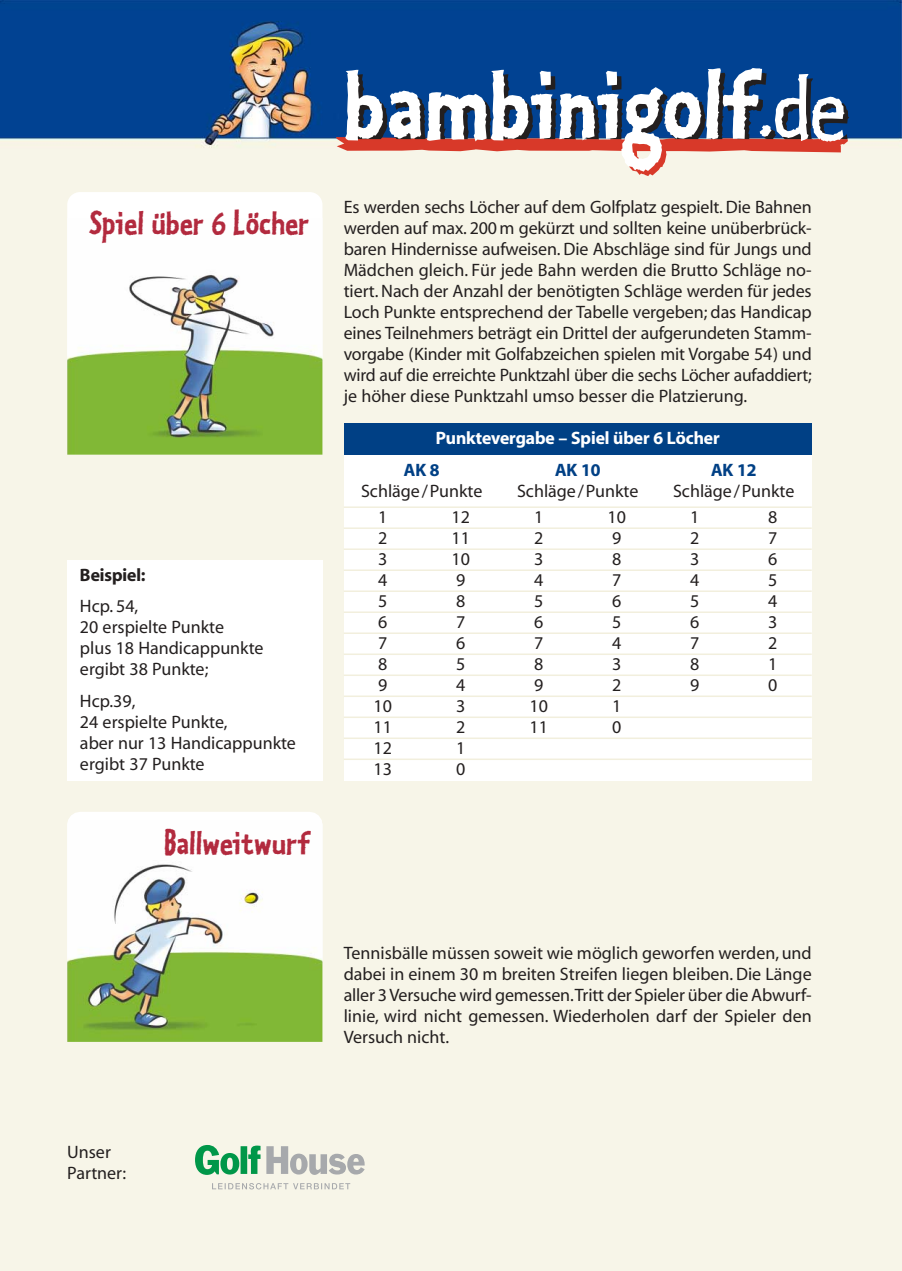
<style>
.page{position:relative;width:902px;height:1271px;background:#fff}
.page>*{position:absolute;margin:0;border:0;box-sizing:border-box;transform-origin:0 0}
.t1{font:36px "Kosmik Bold One";color:#b22a3e}
.t2{font:18px/21px "Myriad";color:#231f1f}
.t3{font:18px "Myriad Headline";color:#fff}
.t4{font:18px "Myriad Headline";color:#004085}
.t5{font:18px "Myriad Headline";color:#231f1f}
</style>
<div class="page">
<img style="left:0;top:0;width:901px;height:1270px">
<div style="left:344px;top:423px;width:467px;height:357px;background:#fff"></div>
<svg style="left:336px;top:72px;width:513px;height:104px"></svg>
<svg style="left:345px;top:68px;width:499px;height:104px"></svg>
<svg style="left:266px;top:1146px;width:98px;height:28px"></svg>
<svg style="left:195px;top:1145px;width:65px;height:29px"></svg>
<svg style="left:212px;top:1183px;width:138px;height:6px"></svg>
<div style="left:344px;top:423px;width:467px;height:31px;background:#004085"></div>
<hr style="left:344px;top:506px;width:467px;height:2px;background:#f2efdd">
<hr style="left:344px;top:527px;width:467px;height:2px;background:#f2efdd">
<hr style="left:344px;top:548px;width:467px;height:2px;background:#f2efdd">
<hr style="left:344px;top:569px;width:467px;height:2px;background:#f2efdd">
<hr style="left:344px;top:590px;width:467px;height:2px;background:#f2efdd">
<hr style="left:344px;top:611px;width:467px;height:2px;background:#f2efdd">
<hr style="left:344px;top:632px;width:467px;height:2px;background:#f2efdd">
<hr style="left:344px;top:653px;width:467px;height:2px;background:#f2efdd">
<hr style="left:344px;top:674px;width:467px;height:2px;background:#f2efdd">
<hr style="left:344px;top:695px;width:467px;height:2px;background:#f2efdd">
<hr style="left:344px;top:716px;width:467px;height:2px;background:#f2efdd">
<hr style="left:344px;top:737px;width:467px;height:2px;background:#f2efdd">
<hr style="left:344px;top:758px;width:467px;height:2px;background:#f2efdd">
<svg style="left:67px;top:192px;width:255px;height:262px"></svg>
<svg style="left:67px;top:812px;width:255px;height:9px"></svg>
<img style="left:67px;top:821px;width:255px;height:220px">
<div style="left:67px;top:560px;width:255px;height:220px;background:#fff"></div>
<h1 class="t1" style="left:89px;top:212px;width:222px">Spiel über 6 Löcher</h1>
<p class="t5" style="left:80px;top:568px;width:67px">Beispiel:</p>
<p class="t2" style="left:80px;top:597px;width:185px">Hcp. 54,<br>20 erspielte Punkte<br>plus 18 Handicappunkte ergibt 38 Punkte;</p>
<p class="t2" style="left:80px;top:691px;width:217px">Hcp.39,<br>24 erspielte Punkte,<br>aber nur 13 Handicappunkte ergibt 37 Punkte</p>
<h1 class="t1" style="left:164px;top:832px;width:147px">Ballweitwurf</h1>
<p class="t2" style="left:344px;top:198px;width:469px;text-align:justify">Es werden sechs Löcher auf dem Golfplatz gespielt. Die Bahnen werden auf max. 200 m gekürzt und sollten keine unüberbrück&shy;baren Hindernisse aufweisen. Die Abschläge sind für Jungs und Mädchen gleich. Für jede Bahn werden die Brutto Schläge no&shy;tiert. Nach der Anzahl der benötigten Schläge werden für jedes Loch Punkte entsprechend der Tabelle vergeben; das Handicap eines Teilnehmers beträgt ein Drittel der aufgerundeten Stamm&shy;vorgabe (Kinder mit Golfabzeichen spielen mit Vorgabe 54) und wird auf die erreichte Punktzahl über die sechs Löcher aufaddiert; je höher diese Punktzahl umso besser die Platzierung.</p>
<p class="t3" style="left:436px;top:431px;width:285px">Punktevergabe – Spiel über 6 Löcher</p>
<p class="t4" style="left:404px;top:463px;width:37px">AK 8</p>
<p class="t2" style="left:378px;top:479px;width:106px;line-height:26.2px;text-indent:-17px">Schläge/Punkte<br>1</p>
<p class="t2" style="left:378px;top:529px;width:11px">2<br>3</p>
<p class="t4" style="left:555px;top:463px;width:47px">AK 10</p>
<p class="t4" style="left:711px;top:463px;width:47px">AK 12</p>
<p class="t2" style="left:517px;top:481px;width:123px">Schläge/Punkte</p>
<p class="t2" style="left:673px;top:481px;width:123px">Schläge/Punkte</p>
<p class="t2" style="left:451px;top:508px;width:20px">12</p>
<p class="t2" style="left:534px;top:508px;width:11px">1</p>
<p class="t2" style="left:607px;top:508px;width:20px">10</p>
<p class="t2" style="left:690px;top:508px;width:11px">1</p>
<p class="t2" style="left:768px;top:508px;width:11px">8</p>
<p class="t2" style="left:451px;top:529px;width:20px">11</p>
<p class="t2" style="left:534px;top:529px;width:11px">2</p>
<p class="t2" style="left:612px;top:529px;width:11px">9</p>
<p class="t2" style="left:690px;top:529px;width:11px">2</p>
<p class="t2" style="left:768px;top:529px;width:11px">7</p>
<p class="t2" style="left:451px;top:550px;width:20px">10</p>
<p class="t2" style="left:534px;top:550px;width:11px">3</p>
<p class="t2" style="left:612px;top:550px;width:11px">8</p>
<p class="t2" style="left:690px;top:550px;width:11px">3</p>
<p class="t2" style="left:768px;top:550px;width:11px">6</p>
<p class="t2" style="left:378px;top:571px;width:11px">4</p>
<p class="t2" style="left:456px;top:571px;width:11px">9</p>
<p class="t2" style="left:534px;top:571px;width:11px">4</p>
<p class="t2" style="left:612px;top:571px;width:11px">7</p>
<p class="t2" style="left:690px;top:571px;width:11px">4</p>
<p class="t2" style="left:768px;top:571px;width:11px">5</p>
<p class="t2" style="left:378px;top:592px;width:11px">5</p>
<p class="t2" style="left:456px;top:592px;width:11px">8</p>
<p class="t2" style="left:534px;top:592px;width:11px">5</p>
<p class="t2" style="left:612px;top:592px;width:11px">6</p>
<p class="t2" style="left:690px;top:592px;width:11px">5</p>
<p class="t2" style="left:768px;top:592px;width:11px">4</p>
<p class="t2" style="left:378px;top:613px;width:11px">6</p>
<p class="t2" style="left:456px;top:613px;width:11px">7</p>
<p class="t2" style="left:534px;top:613px;width:11px">6</p>
<p class="t2" style="left:612px;top:613px;width:11px">5</p>
<p class="t2" style="left:690px;top:613px;width:11px">6</p>
<p class="t2" style="left:768px;top:613px;width:11px">3</p>
<p class="t2" style="left:378px;top:634px;width:11px">7</p>
<p class="t2" style="left:456px;top:634px;width:11px">6</p>
<p class="t2" style="left:534px;top:634px;width:11px">7</p>
<p class="t2" style="left:612px;top:634px;width:11px">4</p>
<p class="t2" style="left:690px;top:634px;width:11px">7</p>
<p class="t2" style="left:768px;top:634px;width:11px">2</p>
<p class="t2" style="left:378px;top:655px;width:11px">8</p>
<p class="t2" style="left:456px;top:655px;width:11px">5</p>
<p class="t2" style="left:534px;top:655px;width:11px">8</p>
<p class="t2" style="left:612px;top:655px;width:11px">3</p>
<p class="t2" style="left:690px;top:655px;width:11px">8</p>
<p class="t2" style="left:768px;top:655px;width:11px">1</p>
<p class="t2" style="left:378px;top:676px;width:11px">9</p>
<p class="t2" style="left:456px;top:676px;width:11px">4</p>
<p class="t2" style="left:534px;top:676px;width:11px">9</p>
<p class="t2" style="left:612px;top:676px;width:11px">2</p>
<p class="t2" style="left:690px;top:676px;width:11px">9</p>
<p class="t2" style="left:768px;top:676px;width:11px">0</p>
<p class="t2" style="left:373px;top:697px;width:20px">10</p>
<p class="t2" style="left:456px;top:697px;width:11px">3</p>
<p class="t2" style="left:529px;top:697px;width:20px">10</p>
<p class="t2" style="left:612px;top:697px;width:11px">1</p>
<p class="t2" style="left:373px;top:718px;width:20px">11</p>
<p class="t2" style="left:456px;top:718px;width:11px">2</p>
<p class="t2" style="left:529px;top:718px;width:20px">11</p>
<p class="t2" style="left:612px;top:718px;width:11px">0</p>
<p class="t2" style="left:373px;top:739px;width:20px">12</p>
<p class="t2" style="left:456px;top:739px;width:11px">1</p>
<p class="t2" style="left:373px;top:760px;width:20px">13</p>
<p class="t2" style="left:456px;top:760px;width:11px">0</p>
<p class="t2" style="left:344px;top:943px;width:469px;text-align:justify">Tennisbälle müssen soweit wie möglich geworfen werden, und dabei in einem 30 m breiten Streifen liegen bleiben. Die Länge aller 3 Versuche wird gemessen.Tritt der Spieler über die Abwurf&shy;linie, wird nicht gemessen. Wiederholen darf der Spieler den Versuch nicht.</p>
<p class="t2" style="left:67px;top:1143px;width:60px">Unser<br>Partner:</p>
</div>
